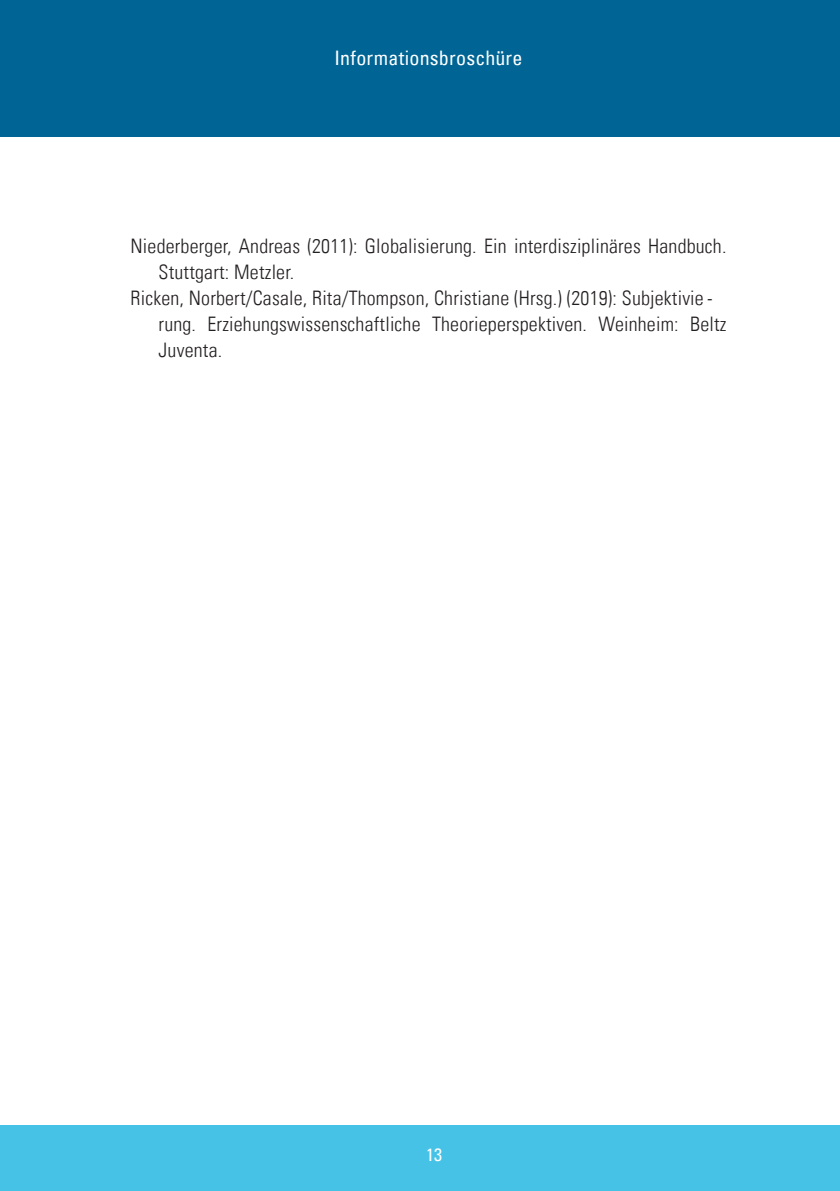
<style>
.page{position:relative;width:840px;height:1191px;background:#fff}
.page>*{position:absolute;margin:0;border:0;box-sizing:border-box;transform-origin:0 0}
.t1{font:20px "Univers Com 47 Light Cond";letter-spacing:.01em;color:#231f20}
.t2{font:condensed 20px "Univers Com 57";letter-spacing:.01em;color:#fff}
.t3{font:condensed 18px "Univers Com 57";color:#fff}
</style>
<div class="page">
<div style="left:0;top:0;width:839px;height:136px;background:#006494"></div>
<div style="left:0;top:1125px;width:839px;height:66px;background:#45c2e5"></div>
<p class="t2" style="left:334px;top:45px;width:190px">Informationsbroschüre</p>
<p class="t1" style="left:130px;top:234px;width:597px">Niederberger, Andreas (2011): Globalisierung. Ein interdisziplinäres Handbuch.</p>
<p class="t1" style="left:158px;top:260px;width:137px">Stuttgart: Metzler.</p>
<p class="t1" style="left:130px;top:286px;width:583px">Ricken, Norbert/Casale, Rita/Thompson, Christiane (Hrsg.) (2019): Subjektivie -</p>
<p class="t1" style="left:158px;top:312px;width:569px">rung. Erziehungswissenschaftliche Theorieperspektiven. Weinheim: Beltz</p>
<p class="t1" style="left:158px;top:338px;width:65px">Juventa.</p>
<p class="t3" style="left:426px;top:1143px;width:17px">13</p>
</div>
